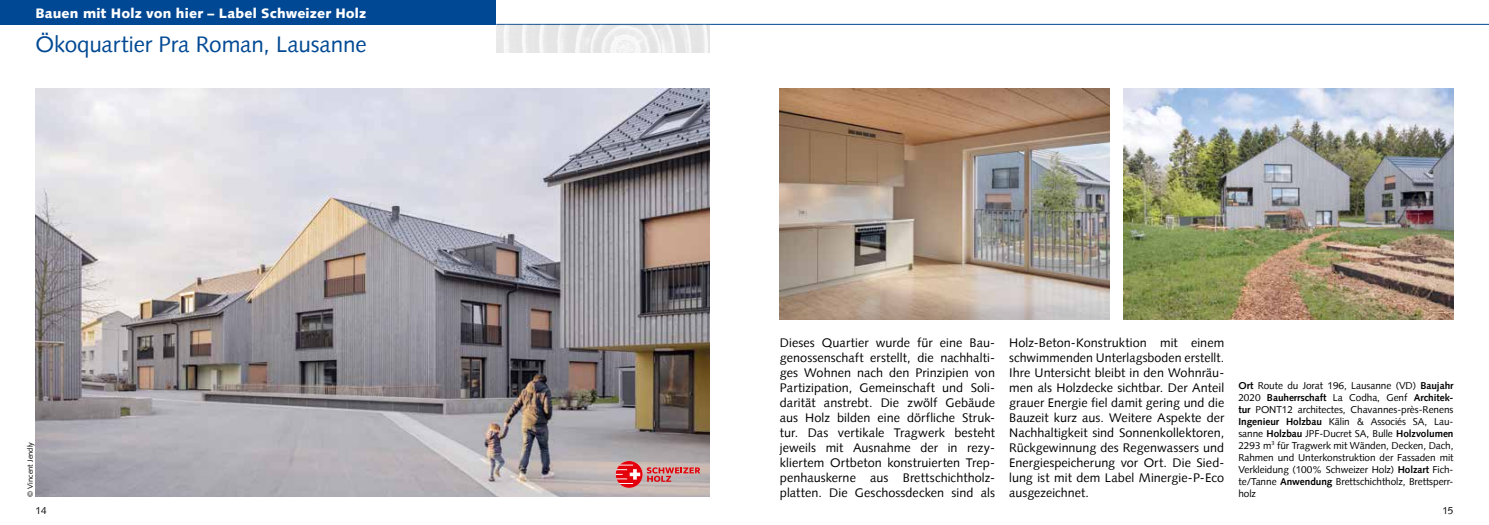
<style>
.page{position:relative;width:1489px;height:525px;background:#fff}
.page>*{position:absolute;margin:0;border:0;box-sizing:border-box;transform-origin:0 0}
.t1{font:22.5px "Syntax";letter-spacing:-.005em;color:#004893}
.t2{font:900 13.75px "Syntax";letter-spacing:.01em;color:#fff}
.t3{font:12.5px/15px "Syntax";letter-spacing:.005em;color:#000}
.t4{font:10px/12px "Syntax";letter-spacing:-.005em;color:#000;text-align:justify}
.t5{font:7.5px "Syntax";color:#000}
.s1{font-weight:700}
</style>
<div class="page">
<div style="left:0;top:0;width:496px;height:25px;background:#004893"></div>
<hr style="left:496px;top:24px;width:992px;height:1px;background:#004893">
<img style="left:496px;top:25px;width:213px;height:27px">
<img style="left:35px;top:89px;width:674px;height:407px">
<svg style="left:615px;top:460px;width:85px;height:27px;background:#ce8284"></svg>
<img style="left:780px;top:89px;width:329px;height:230px">
<img style="left:1123px;top:89px;width:330px;height:230px">
<p class="t2" style="left:35px;top:5px;width:332px">Bauen mit Holz von hier – Label Schweizer Holz</p>
<h1 class="t1" style="left:35px;top:31px;width:332px">Ökoquartier Pra Roman, Lausanne</h1>
<p class="t5" style="left:26px;top:496px;width:56px;rotate:-90deg">© Vincent Jendly</p>
<p class="t3" style="left:780px;top:334px;width:216px">Dieses Quartier wurde für eine Bau&shy;genossenschaft erstellt, die nachhalti&shy;ges Wohnen nach den Prinzipien von Partizipation, Gemeinschaft und Soli&shy;darität anstrebt. Die zwölf Gebäude aus Holz bilden eine dörfliche Struk&shy;tur. Das vertikale Tragwerk besteht jeweils mit Ausnahme der in rezy&shy;kliertem Ortbeton konstruierten Trep&shy;penhauskerne aus Brettschichtholz&shy;platten. Die Geschossdecken sind als</p>
<p class="t3" style="left:1009px;top:334px;width:216px;text-align:justify">Holz-Beton-Konstruktion mit einem schwimmenden Unterlagsboden erstellt.<br>Ihre Untersicht bleibt in den Wohnräu&shy;men als Holzdecke sichtbar. Der Anteil grauer Energie fiel damit gering und die Bauzeit kurz aus. Weitere Aspekte der Nachhaltigkeit sind Sonnenkollektoren, Rückgewinnung des Regenwassers und Energiespeicherung vor Ort. Die Sied&shy;lung ist mit dem Label Minergie-P-Eco ausgezeichnet.</p>
<p class="t4" style="left:1238px;top:379px;width:216px"><span class="s1">Ort</span> Route du Jorat 196, Lausanne (VD) <span class="s1">Baujahr </span>2020 <span class="s1">Bauherrschaft</span> La Codha, Genf <span class="s1">Architek&shy;tur</span> PONT12 architectes, Chavannes-près-Renens <span class="s1">Ingenieur Holzbau</span> Kälin &amp; Associés SA, Lau&shy;sanne <span class="s1">Holzbau</span> JPF-Ducret SA, Bulle <span class="s1">Holzvolumen </span>2293 m<sup>3</sup> für Tragwerk mit Wänden, Decken, Dach, Rahmen und Unterkonstruktion der Fassaden mit Verkleidung (100% Schweizer Holz) <span class="s1">Holzart</span> Fich&shy;te/Tanne <span class="s1">Anwendung</span> Brettschichtholz, Brettsperr-</p>
<p class="t4" style="left:1238px;top:487px;width:19px">holz</p>
<p class="t4" style="left:35px;top:504px;width:13px">14</p>
<p class="t4" style="left:1442px;top:504px;width:13px">15</p>
</div>
